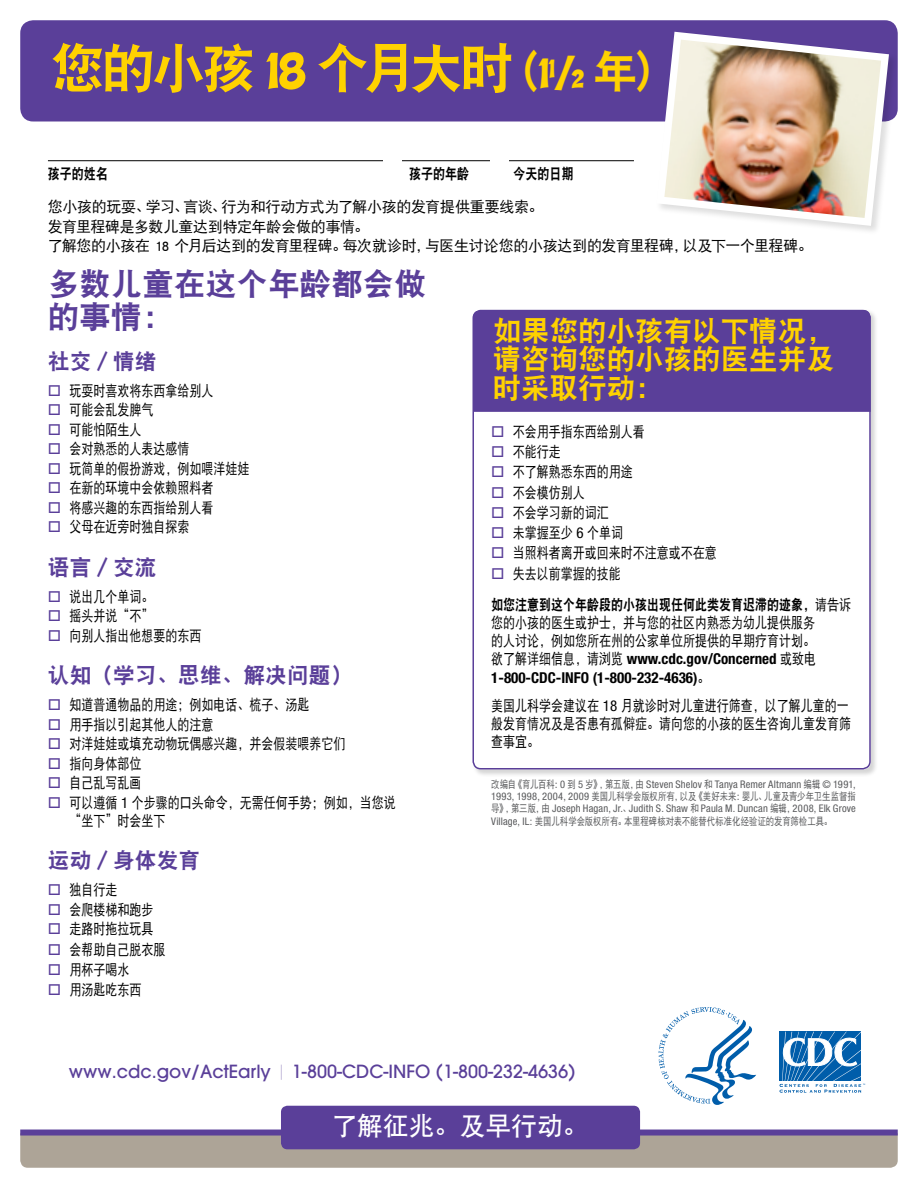
<style>
.page{position:relative;width:918px;height:1188px;background:#fff}
.page>*{position:absolute;margin:0;border:0;box-sizing:border-box;transform-origin:0 0}
.t1{font:53.85px "DFP Hei W9";letter-spacing:-.065em;color:#ffd200}
.t2{font:31.5px/33px "DFP Hei W9";color:#5a3f99}
.t3{font:28.5px/28.5px "DFP Hei W9";color:#ffd200;text-align:justify}
.t4{font:25.65px "DFP Hei W7";color:#fff}
.t5{font:21.75px "DFP Hei W9";color:#5a3f99}
.t6{font:500 18px "Avant Garde";color:#5a3f99}
.t7{font:15px/18.1px "DFP Hei W5";color:#000;scale:.8 1}
.t8{font:15px/19.5px "DFP Hei W5";letter-spacing:-.025em;color:#000}
.t9{font:15px "DFP Hei W9";color:#000;scale:.8 1}
.t10{font:condensed 10.5px/12.1px "Helvetica Neue";letter-spacing:.015em;color:#58595b;text-align:justify}
.s1{font-family:"Coop";font-weight:800}
.s2{font-size:44.4px}
.s3{font-family:"Coop";font-weight:800;font-size:44.4px}
.s4{font-family:"Coop";font-weight:800;font-size:27.15px}
.s5{color:#5a3f99}
.s6{font-family:"Helvetica Neue";font-stretch:condensed}
.s7{font-family:"DFP Hei W9"}
.s8{font-family:"Helvetica Neue";font-weight:700;font-stretch:condensed}
.s9{font-family:"DFP Hei W5";font-stretch:normal}
.s10{font-weight:200;color:#9d8ec3}
</style>
<div class="page">
<div style="left:20px;top:20px;width:878px;height:102px;background:#5a3f99;border-radius:13px"></div>
<hr style="left:48px;top:160px;width:586px;height:1px;background:#000">
<div style="left:383px;top:155px;width:19px;height:13px;background:#fff"></div>
<div style="left:490px;top:155px;width:19px;height:12px;background:#fff"></div>
<div style="left:473px;top:309px;width:405px;height:468px;background:#000;opacity:.17"></div>
<div style="left:473px;top:310px;width:398px;height:460px;background:#fff;border-radius:8px"></div>
<div style="left:473px;top:310px;width:398px;height:102px;background:#5a3f99"></div>
<div style="left:473px;top:310px;width:398px;height:460px;border:2px solid #5a3f99;border-radius:8px"></div>
<div style="left:656px;top:31px;width:243px;height:204px;background:#000;opacity:.13"></div>
<svg style="left:656px;top:32px;width:233px;height:194px"></svg>
<img style="left:664px;top:40px;width:217px;height:178px">
<svg style="left:779px;top:1031px;width:82px;height:1px"></svg>
<svg style="left:779px;top:1032px;width:86px;height:61px"></svg>
<svg style="left:658px;top:1007px;width:98px;height:98px"></svg>
<div style="left:20px;top:1136px;width:878px;height:32px;background:#ada497"></div>
<div style="left:20px;top:1130px;width:878px;height:6px;background:#5a3f99"></div>
<div style="left:281px;top:1106px;width:359px;height:43px;background:#5a3f99;border-radius:6px"></div>
<p class="t1" style="left:51px;top:41px;width:627px">您的小孩 <span class="s1">18</span> 个月大时<span class="s2">（</span><span class="s3">1</span><sup>1</sup><span class="s3">/</span><span class="s4">2</span> <span class="s2">年）</span></p>
<p class="t9" style="left:48px;top:166px;width:76px">孩子的姓名</p>
<p class="t9" style="left:409px;top:166px;width:76px">孩子的年龄</p>
<p class="t9" style="left:514px;top:166px;width:76px">今天的日期</p>
<p class="t8" style="left:48px;top:197px;width:497px">您小孩的玩耍、学习、言谈、行为和行动方式为了解小孩的发育提供重要线索。发育里程碑是多数儿童达到特定年龄会做的事情。</p>
<p class="t8" style="left:48px;top:236px;width:766px">了解您的小孩在 18 个月后达到的发育里程碑。每次就诊时，与医生讨论您的小孩达到的发育里程碑，以及下一个里程碑。</p>
<p class="t2" style="left:48px;top:267px;width:380px">多数儿童在这个年龄都会做的事情：</p>
<p class="t5" style="left:48px;top:350px;width:110px">社交／情绪</p>
<p class="t7" style="left:48px;top:381px;width:209px"><span class="s5">□</span> 玩耍时喜欢将东西拿给别人</p>
<p class="t7" style="left:48px;top:401px;width:134px"><span class="s5">□</span> 可能会乱发脾气</p>
<p class="t7" style="left:48px;top:420px;width:119px"><span class="s5">□</span> 可能怕陌生人</p>
<p class="t7" style="left:48px;top:440px;width:179px"><span class="s5">□</span> 会对熟悉的人表达感情</p>
<p class="t7" style="left:48px;top:459px;width:254px"><span class="s5">□</span> 玩简单的假扮游戏，例如喂洋娃娃</p>
<p class="t7" style="left:48px;top:479px;width:209px"><span class="s5">□</span> 在新的环境中会依赖照料者</p>
<p class="t7" style="left:48px;top:498px;width:209px"><span class="s5">□</span> 将感兴趣的东西指给别人看</p>
<p class="t7" style="left:48px;top:518px;width:179px"><span class="s5">□</span> 父母在近旁时独自探索</p>
<p class="t5" style="left:48px;top:556px;width:110px">语言／交流</p>
<p class="t7" style="left:48px;top:587px;width:134px"><span class="s5">□</span> 说出几个单词。</p>
<p class="t7" style="left:48px;top:607px;width:134px"><span class="s5">□</span> 摇头并说“不”</p>
<p class="t7" style="left:48px;top:626px;width:194px"><span class="s5">□</span> 向别人指出他想要的东西</p>
<p class="t5" style="left:48px;top:665px;width:306px">认知（学习、思维、解决问题）</p>
<p class="t7" style="left:48px;top:696px;width:329px"><span class="s5">□</span> 知道普通物品的用途；例如电话、梳子、汤匙</p>
<p class="t7" style="left:48px;top:715px;width:209px"><span class="s5">□</span> 用手指以引起其他人的注意</p>
<p class="t7" style="left:48px;top:735px;width:374px"><span class="s5">□</span> 对洋娃娃或填充动物玩偶感兴趣，并会假装喂养它们</p>
<p class="t7" style="left:48px;top:754px;width:119px"><span class="s5">□</span> 指向身体部位</p>
<p class="t7" style="left:48px;top:774px;width:119px"><span class="s5">□</span> 自己乱写乱画</p>
<p class="t7" style="left:70px;top:793px;width:409px;text-indent:-22px"><span class="s5">□</span> 可以遵循 <span class="s6">1</span> 个步骤的口头命令，无需任何手势；例如，当您说“坐下”时会坐下</p>
<p class="t5" style="left:48px;top:850px;width:154px">运动／身体发育</p>
<p class="t7" style="left:48px;top:881px;width:89px"><span class="s5">□</span> 独自行走</p>
<p class="t7" style="left:48px;top:900px;width:134px"><span class="s5">□</span> 会爬楼梯和跑步</p>
<p class="t7" style="left:48px;top:920px;width:134px"><span class="s5">□</span> 走路时拖拉玩具</p>
<p class="t7" style="left:48px;top:940px;width:149px"><span class="s5">□</span> 会帮助自己脱衣服</p>
<p class="t7" style="left:48px;top:960px;width:104px"><span class="s5">□</span> 用杯子喝水</p>
<p class="t7" style="left:48px;top:981px;width:119px"><span class="s5">□</span> 用汤匙吃东西</p>
<p class="t3" style="left:493px;top:316px;width:344px">如果您的小孩有以下情况，请咨询您的小孩的医生并及时采取行动：</p>
<p class="t7" style="left:491px;top:422px;width:193px"><span class="s5">□</span> 不会用手指东西给别人看</p>
<p class="t7" style="left:491px;top:443px;width:88px"><span class="s5">□</span> 不能行走</p>
<p class="t7" style="left:491px;top:463px;width:178px"><span class="s5">□</span> 不了解熟悉东西的用途</p>
<p class="t7" style="left:491px;top:483px;width:118px"><span class="s5">□</span> 不会模仿别人</p>
<p class="t7" style="left:491px;top:503px;width:148px"><span class="s5">□</span> 不会学习新的词汇</p>
<p class="t7" style="left:491px;top:524px;width:166px"><span class="s5">□</span> 未掌握至少 <span class="s6">6</span> 个单词</p>
<p class="t7" style="left:491px;top:544px;width:283px"><span class="s5">□</span> 当照料者离开或回来时不注意或不在意</p>
<p class="t7" style="left:491px;top:564px;width:163px"><span class="s5">□</span> 失去以前掌握的技能</p>
<p class="t7" style="left:491px;top:596px;width:451px"><span class="s7">如您注意到这个年龄段的小孩出现任何此类发育迟滞的迹象，</span>请告诉您的小孩的医生或护士，并与您的社区内熟悉为幼儿提供服务<br>的人讨论，例如您所在州的公家单位所提供的早期疗育计划。<br>欲了解详细信息，请浏览 <span class="s8">www.cdc.gov/Concerned</span> 或致电<span class="s8">1-800-CDC-INFO (1-800-232-4636)</span>。</p>
<p class="t7" style="left:491px;top:697px;width:452px">美国儿科学会建议在 <span class="s6">18</span> 月就诊时对儿童进行筛查，以了解儿童的一般发育情况及是否患有孤僻症。请向您的小孩的医生咨询儿童发育筛查事宜。</p>
<p class="t10" style="left:491px;top:778px;width:366px"><span class="s9">改编自《育儿百科：</span>0 <span class="s9">到</span> 5 <span class="s9">岁》，第五版，由</span> Steven Shelov <span class="s9">和</span> Tanya Remer Altmann <span class="s9">编辑</span> © 1991, 1993, 1998, 2004, 2009 <span class="s9">美国儿科学会版权所有，以及《美好未来：婴儿、儿童及青少年卫生监督指导》，第三版，由</span> Joseph Hagan, Jr.<span class="s9">、</span>Judith S. Shaw <span class="s9">和</span> Paula M. Duncan <span class="s9">编辑，</span>2008, Elk Grove Village, IL: <span class="s9">美国儿科学会版权所有。本里程碑核对表不能替代标准化经验证的发育筛检工具。</span></p>
<p class="t6" style="left:69px;top:1061px;width:508px">www.cdc.gov/ActEarly <span class="s10">|</span> 1-800-CDC-INFO (1-800-232-4636)</p>
<p class="t4" style="left:332px;top:1113px;width:258px">了解征兆。及早行动。</p>
</div>
